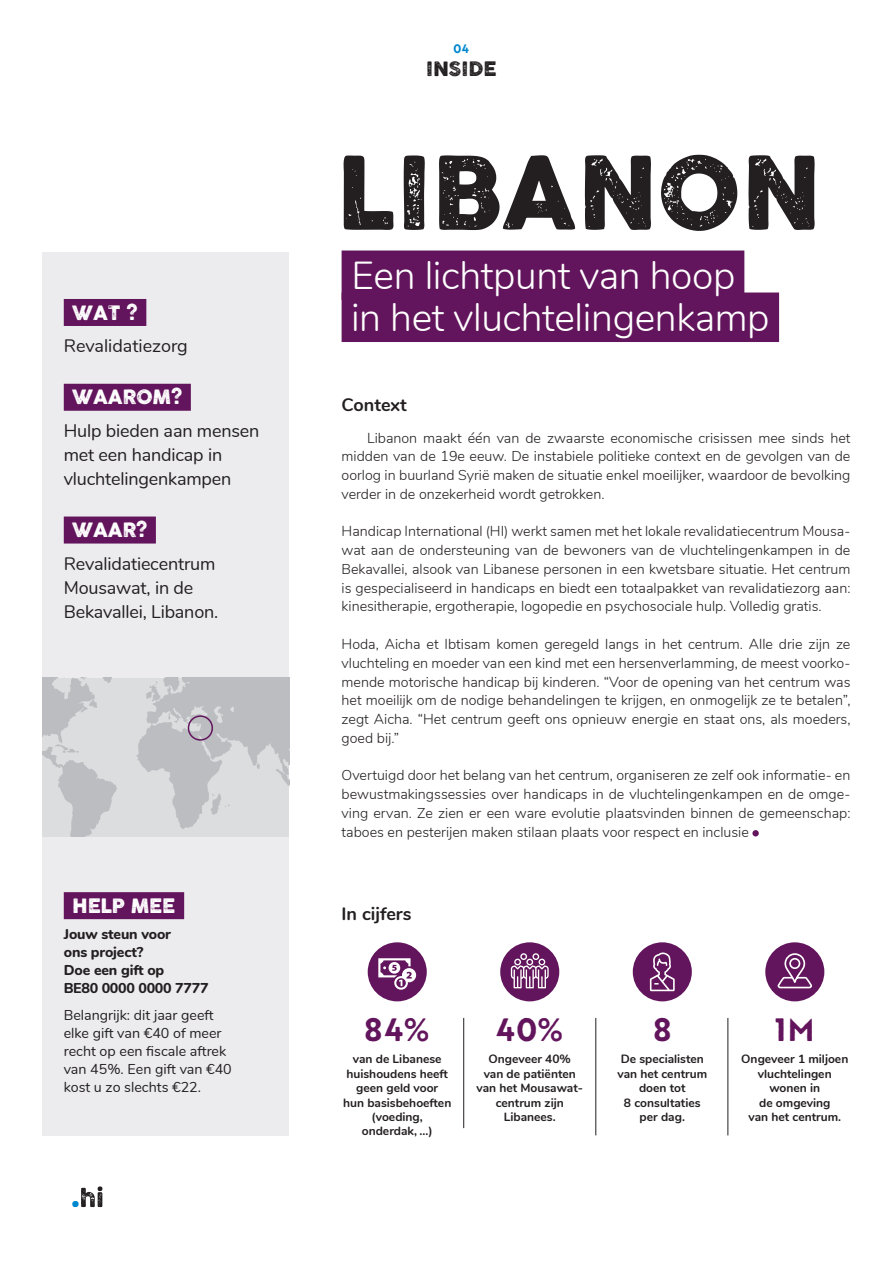
<style>
.page{position:relative;width:893px;height:1263px;background:#fff}
.page>*{position:absolute;margin:0;border:0;box-sizing:border-box;transform-origin:0 0}
.t1{font:99px "COCOGOOSELETTERPRESS";color:#231f20}
.t2{font:300 39px/42px "Nunito";letter-spacing:-.01em;color:#fff}
.t3{font:700 31.5px "Brother 1816 Printed";color:#62155c}
.t4{font:19.5px "COCOGOOSELETTERPRESS";letter-spacing:-.01em;color:#fff}
.t5{font:19.5px "COCOGOOSELETTERPRESS";color:#231f20}
.t6{font:18px/24px "Nunito";letter-spacing:-.01em;color:#231f20}
.t7{font:700 18px "Nunito";color:#231f20}
.t8{font:300 14.25px/18.8px "Nunito";color:#231f20;text-align:justify}
.t9{font:14.25px/18px "Nunito";color:#231f20}
.t10{font:800 14.25px/18px "Nunito";letter-spacing:-.01em;color:#231f20}
.t11{font:700 12px/14.4px "Nunito";color:#231f20;text-align:center}
.t12{font:700 12px "Brother 1816 Printed";color:#0088ce}
</style>
<div class="page">
<div style="left:43px;top:252px;width:246px;height:883px;background:#ececee"></div>
<svg style="left:72px;top:1186px;width:30px;height:21px"></svg>
<div style="left:64px;top:299px;width:82px;height:27px;background:#62155c"></div>
<div style="left:64px;top:384px;width:127px;height:27px;background:#62155c"></div>
<div style="left:64px;top:516px;width:92px;height:27px;background:#62155c"></div>
<div style="left:64px;top:892px;width:120px;height:27px;background:#62155c"></div>
<div style="left:752px;top:830px;width:7px;height:6px;background:#62155c;border-radius:50%"></div>
<div style="left:342px;top:250px;width:402px;height:50px;background:#62155c"></div>
<div style="left:342px;top:292px;width:437px;height:50px;background:#62155c"></div>
<img style="left:43px;top:678px;width:246px;height:158px">
<div style="left:188px;top:715px;width:25px;height:26px;border:2px solid #62155c;border-radius:50%"></div>
<hr style="left:463px;top:1018px;width:1px;height:110px;background:#231f20">
<hr style="left:596px;top:1018px;width:1px;height:117px;background:#231f20">
<hr style="left:728px;top:1018px;width:1px;height:117px;background:#231f20">
<div style="left:500px;top:942px;width:59px;height:59px;background:#62155c;border-radius:50%"></div>
<svg style="left:511px;top:953px;width:38px;height:35px"></svg>
<div style="left:633px;top:942px;width:59px;height:59px;background:#62155c;border-radius:50%"></div>
<svg style="left:650px;top:952px;width:25px;height:39px"></svg>
<div style="left:765px;top:942px;width:59px;height:59px;background:#62155c;border-radius:50%"></div>
<svg style="left:777px;top:953px;width:36px;height:36px"></svg>
<div style="left:368px;top:942px;width:59px;height:59px;background:#62155c;border-radius:50%"></div>
<svg style="left:378px;top:958px;width:38px;height:32px"></svg>
<h3 class="t4" style="left:72px;top:301px;width:67px">WAT ?</h3>
<p class="t6" style="left:64px;top:333px;width:126px">Revalidatiezorg</p>
<h3 class="t4" style="left:72px;top:386px;width:111px">WAAROM?</h3>
<p class="t6" style="left:64px;top:418px;width:197px">Hulp bieden aan mensen met een handicap in vluchtelingenkampen</p>
<h3 class="t4" style="left:72px;top:519px;width:76px">WAAR?</h3>
<p class="t6" style="left:64px;top:550px;width:156px">Revalidatiecentrum<br>Mousawat, in de<br>Bekavallei, Libanon.</p>
<h3 class="t4" style="left:72px;top:895px;width:105px">HELP MEE</h3>
<p class="t10" style="left:64px;top:924px;width:146px">Jouw steun voor<br>ons project?<br>Doe een gift op<br>BE80 0000 0000 7777</p>
<p class="t9" style="left:64px;top:1005px;width:170px">Belangrijk: dit jaar geeft elke gift van €40 of meer recht op een fiscale aftrek van 45%. Een gift van €40 kost u zo slechts €22.</p>
<p class="t12" style="left:454px;top:40px;width:17px">04</p>
<h3 class="t5" style="left:426px;top:58px;width:72px">INSIDE</h3>
<h1 class="t1" style="left:338px;top:137px;width:484px">LIBANON</h1>
<h2 class="t2" style="left:351px;top:252px;width:420px">Een lichtpunt van hoop in het vluchtelingenkamp</h2>
<p class="t7" style="left:342px;top:392px;width:67px">Context</p>
<p class="t8" style="left:342px;top:428px;width:510px;text-indent:26px">Libanon maakt één van de zwaarste economische crisissen mee sinds het midden van de 19e eeuw. De instabiele politieke context en de gevolgen van de oorlog in buurland Syrië maken de situatie enkel moeilijker, waardoor de bevolking verder in de onzekerheid wordt getrokken.</p>
<p class="t8" style="left:342px;top:521px;width:510px">Handicap International (HI) werkt samen met het lokale revalidatiecentrum Mousa&shy;wat aan de ondersteuning van de bewoners van de vluchtelingenkampen in de Bekavallei, alsook van Libanese personen in een kwetsbare situatie. Het centrum is gespecialiseerd in handicaps en biedt een totaalpakket van revalidatiezorg aan: kinesitherapie, ergotherapie, logopedie en psychosociale hulp. Volledig gratis.</p>
<p class="t8" style="left:342px;top:634px;width:510px">Hoda, Aicha et Ibtisam komen geregeld langs in het centrum. Alle drie zijn ze vluchteling en moeder van een kind met een hersenverlamming, de meest voorko&shy;mende motorische handicap bij kinderen. “Voor de opening van het centrum was het moeilijk om de nodige behandelingen te krijgen, en onmogelijk ze te betalen”, zegt Aicha. “Het centrum geeft ons opnieuw energie en staat ons, als moeders, goed bij.”</p>
<p class="t8" style="left:342px;top:765px;width:510px">Overtuigd door het belang van het centrum, organiseren ze zelf ook informatie- en bewustmakingssessies over handicaps in de vluchtelingenkampen en de omge&shy;ving ervan. Ze zien er een ware evolutie plaatsvinden binnen de gemeenschap: taboes en pesterijen maken stilaan plaats voor respect en inclusie</p>
<p class="t7" style="left:342px;top:900px;width:71px">In cijfers</p>
<h3 class="t3" style="left:364px;top:1005px;width:67px">84%</h3>
<p class="t11" style="left:343px;top:1051px;width:110px">van de Libanese huishoudens heeft geen geld voor<br>hun basisbehoeften (voeding, onderdak, ...)</p>
<h3 class="t3" style="left:496px;top:1005px;width:69px">40%</h3>
<p class="t11" style="left:477px;top:1051px;width:108px">Ongeveer 40%<br>van de patiënten van het Mousawat&shy;centrum zijn<br>Libanees.</p>
<h3 class="t3" style="left:653px;top:1005px;width:19px">8</h3>
<p class="t11" style="left:617px;top:1051px;width:91px">De specialisten van het centrum doen tot<br>8 consultaties per dag.</p>
<h3 class="t3" style="left:775px;top:1005px;width:41px">1M</h3>
<p class="t11" style="left:741px;top:1051px;width:109px">Ongeveer 1 miljoen vluchtelingen wonen in<br>de omgeving<br>van het centrum.</p>
</div>
